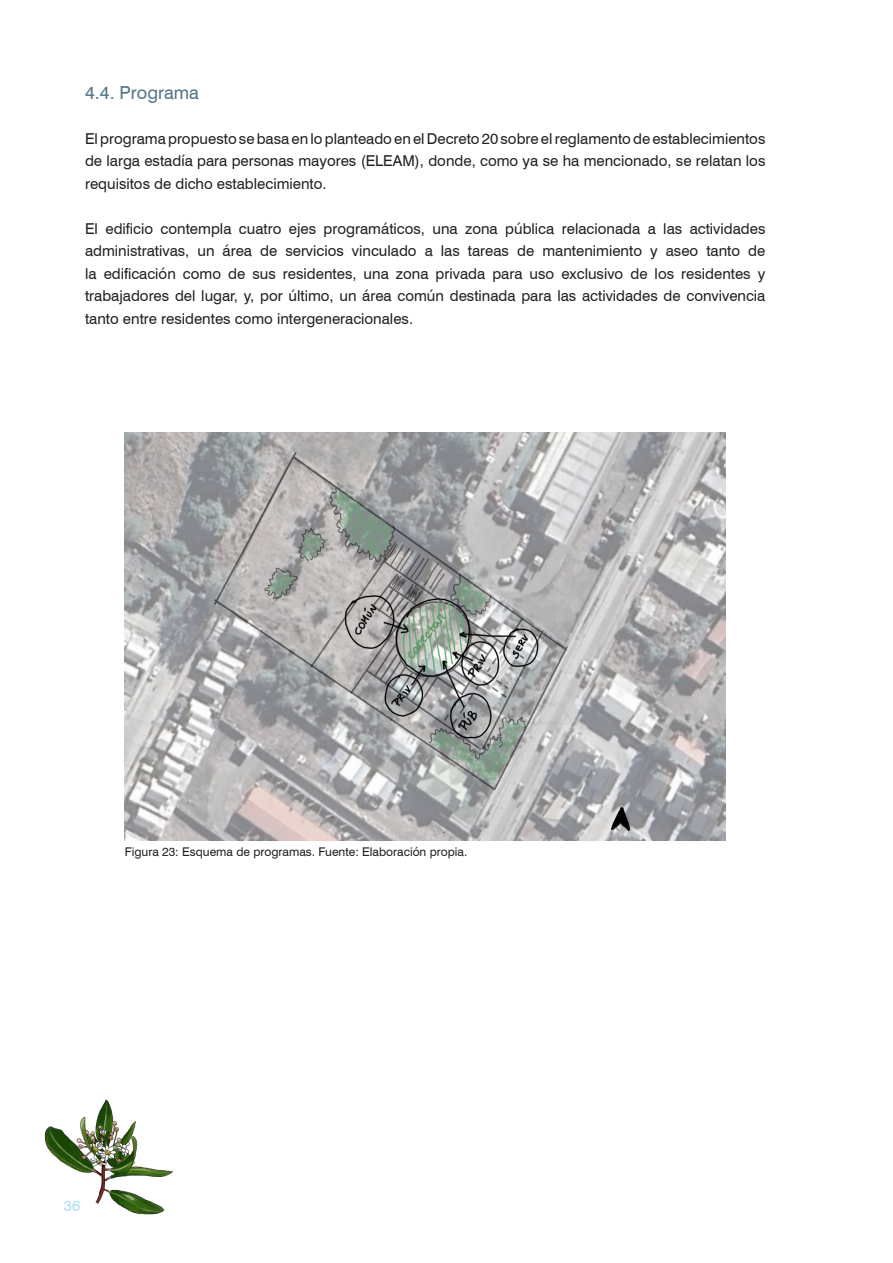
<style>
.page{position:relative;width:893px;height:1263px;background:#fff}
.page>*{position:absolute;margin:0;border:0;box-sizing:border-box;transform-origin:0 0}
.t1{font:18px "Swiss 721 BT";color:#507485}
.t2{font:15px/22.5px "Swiss 721 BT";color:#231f20;text-align:justify}
.t3{font:15px "Swiss 721 BT";color:#ade1f9}
.t4{font:12px "Swiss 721 BT";color:#231f20}
</style>
<div class="page">
<img style="left:44px;top:1099px;width:129px;height:116px">
<img style="left:125px;top:433px;width:601px;height:408px">
<p class="t1" style="left:85px;top:81px;width:116px">4.4. Programa</p>
<p class="t2" style="left:85px;top:127px;width:682px">El programa propuesto se basa en lo planteado en el Decreto 20 sobre el reglamento de establecimientos de larga estadía para personas mayores (ELEAM), donde, como ya se ha mencionado, se relatan los requisitos de dicho establecimiento.</p>
<p class="t2" style="left:85px;top:217px;width:682px">El edificio contempla cuatro ejes programáticos, una zona pública relacionada a las actividades administrativas, un área de servicios vinculado a las tareas de mantenimiento y aseo tanto de la edificación como de sus residentes, una zona privada para uso exclusivo de los residentes y trabajadores del lugar, y, por último, un área común destinada para las actividades de convivencia tanto entre residentes como intergeneracionales.</p>
<p class="t4" style="left:125px;top:845px;width:344px">Figura 23: Esquema de programas. Fuente: Elaboración propia.</p>
<p class="t3" style="left:64px;top:1196px;width:18px">36</p>
</div>
